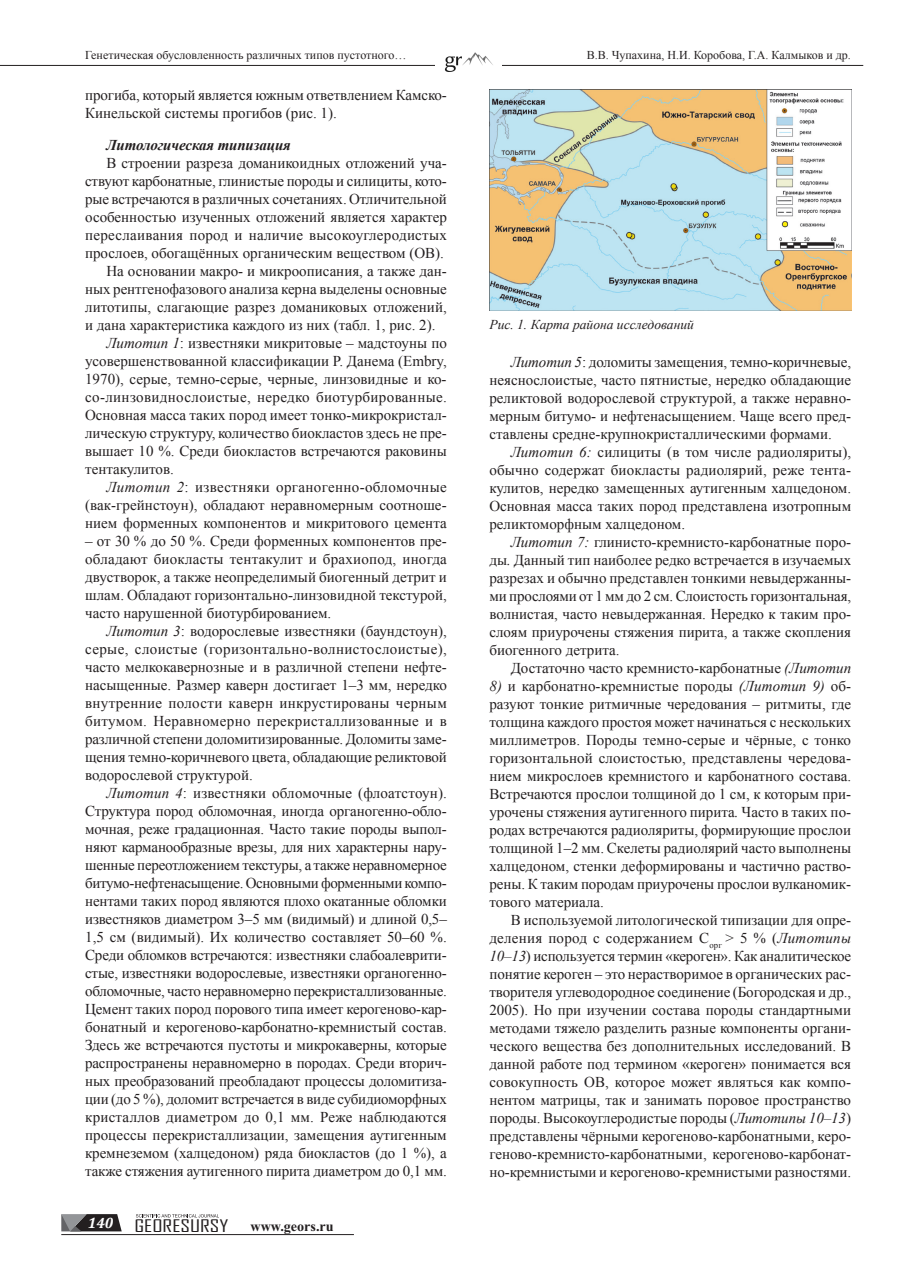
<style>
.page{position:relative;width:915px;height:1276px;background:#fff}
.page>*{position:absolute;margin:0;border:0;box-sizing:border-box;transform-origin:0 0}
.t1{font:16.65px "Agency FB Cyrillic";color:#231f20;scale:1.37 1}
.t2{font:15px/18px "Times New Roman";color:#231f20;text-align:justify}
.t3{font:15px "Times New Roman";letter-spacing:.025em;color:#231f20}
.t4{font:15px "Times New Roman";letter-spacing:.02em;color:#231f20}
.t5{font:italic 700 15px "Times New Roman";letter-spacing:-.01em;color:#231f20}
.t6{font:italic 700 15px "Cambria";color:#fff}
.t7{font:700 14.1px "Times New Roman";color:#231f20}
.t8{font:italic 13.5px "Times New Roman";color:#231f20}
.t9{font:12px "Times New Roman";color:#231f20}
.s1{font-style:italic}
</style>
<div class="page">
<hr style="left:61px;top:1234px;width:293px;height:1px;background:#231f20">
<svg style="left:136px;top:1214px;width:82px;height:3px"></svg>
<svg style="left:61px;top:1214px;width:61px;height:17px"></svg>
<hr style="left:0;top:65px;width:863px;height:1px;background:#231f20">
<img style="left:435px;top:52px;width:66px;height:20px">
<img style="left:489px;top:89px;width:361px;height:222px">
<p class="t9" style="left:85px;top:47px;width:322px">Генетическая обусловленность различных типов пустотного…</p>
<p class="t9" style="left:586px;top:47px;width:265px">В.В. Чупахина, Н.И. Коробова, Г.А. Калмыков и др.</p>
<p class="t2" style="left:85px;top:85px;width:363px">прогиба, который является южным ответвлением Камско-<br>Кинельской системы прогибов (рис. 1).</p>
<p class="t5" style="left:106px;top:135px;width:186px">Литологическая типизация</p>
<p class="t2" style="left:106px;top:154px;width:342px">В строении разреза доманикоидных отложений уча-</p>
<p class="t2" style="left:85px;top:172px;width:363px">ствуют карбонатные, глинистые породы и силициты, кото-</p>
<p class="t2" style="left:85px;top:190px;width:363px">рые встречаются в различных сочетаниях. Отличительной</p>
<p class="t2" style="left:85px;top:208px;width:363px">особенностью изученных отложений является характер</p>
<p class="t4" style="left:85px;top:225px;width:363px">переслаивания пород и наличие высокоуглеродистых</p>
<p class="t2" style="left:85px;top:244px;width:360px">прослоев, обогащённых органическим веществом (ОВ).</p>
<p class="t2" style="left:106px;top:262px;width:342px">На основании макро- и микроописания, а также дан-</p>
<p class="t2" style="left:85px;top:280px;width:363px">ных рентгенофазового анализа керна выделены основные</p>
<p class="t2" style="left:85px;top:298px;width:363px">литотипы, слагающие разрез доманиковых отложений,</p>
<p class="t2" style="left:85px;top:316px;width:351px">и дана характеристика каждого из них (табл. 1, рис. 2).</p>
<p class="t2" style="left:106px;top:334px;width:342px"><span class="s1">Литотип 1</span>: известняки микритовые – мадстоуны по</p>
<p class="t2" style="left:85px;top:352px;width:363px">усовершенствованной классификации Р. Данема (Embry,</p>
<p class="t2" style="left:85px;top:370px;width:363px">1970), серые, темно-серые, черные, линзовидные и ко-</p>
<p class="t3" style="left:85px;top:387px;width:363px">со-линзовиднослоистые, нередко биотурбированные.</p>
<p class="t2" style="left:85px;top:406px;width:363px">Основная масса таких пород имеет тонко-микрокристал-</p>
<p class="t2" style="left:85px;top:424px;width:363px">лическую структуру, количество биокластов здесь не пре-</p>
<p class="t2" style="left:85px;top:442px;width:363px">вышает 10 %. Среди биокластов встречаются раковины</p>
<p class="t2" style="left:85px;top:460px;width:90px">тентакулитов.</p>
<p class="t3" style="left:106px;top:477px;width:342px"><span class="s1">Литотип 2</span>: известняки органогенно-обломочные</p>
<p class="t2" style="left:85px;top:496px;width:363px">(вак-грейнстоун), обладают неравномерным соотноше-</p>
<p class="t2" style="left:85px;top:514px;width:363px">нием форменных компонентов и микритового цемента</p>
<p class="t2" style="left:85px;top:532px;width:363px">– от 30 % до 50 %. Среди форменных компонентов пре&shy;обладают биокласты тентакулит и брахиопод, иногда двустворок, а также неопределимый биогенный детрит и шлам. Обладают горизонтально-линзовидной текстурой, часто нарушенной биотурбированием.</p>
<p class="t2" style="left:85px;top:622px;width:363px;text-indent:21px"><span class="s1">Литотип 3</span>: водорослевые известняки (баундстоун), серые, слоистые (горизонтально-волнистослоистые), часто мелкокавернозные и в различной степени нефте&shy;насыщенные. Размер каверн достигает 1–3 мм, нередко внутренние полости каверн инкрустированы черным битумом. Неравномерно перекристаллизованные и в различной степени доломитизированные. Доломиты заме&shy;щения темно-коричневого цвета, обладающие реликтовой водорослевой структурой.</p>
<p class="t2" style="left:85px;top:784px;width:363px;text-indent:21px"><span class="s1">Литотип 4</span>: известняки обломочные (флоатстоун).<br>Структура пород обломочная, иногда органогенно-обло&shy;мочная, реже градационная. Часто такие породы выпол&shy;няют карманообразные врезы, для них характерны нару&shy;шенные переотложением текстуры, а также неравномерное битумо-нефтенасыщение. Основными форменными компо&shy;нентами таких пород являются плохо окатанные обломки известняков диаметром 3–5 мм (видимый) и длиной 0,5– 1,5 см (видимый). Их количество составляет 50–60 %.<br>Среди обломков встречаются: известняки слабоалеврити&shy;стые, известняки водорослевые, известняки органогенно&shy;обломочные, часто неравномерно перекристаллизованные.<br>Цемент таких пород порового типа имеет керогеново-кар&shy;бонатный и керогеново-карбонатно-кремнистый состав.<br>Здесь же встречаются пустоты и микрокаверны, которые распространены неравномерно в породах. Среди вторич&shy;ных преобразований преобладают процессы доломитиза&shy;ции (до 5 %), доломит встречается в виде субидиоморфных кристаллов диаметром до 0,1 мм. Реже наблюдаются процессы перекристаллизации, замещения аутигенным кремнеземом (халцедоном) ряда биокластов (до 1 %), а также стяжения аутигенного пирита диаметром до 0,1 мм.</p>
<p class="t6" style="left:88px;top:1212px;width:27px">140</p>
<p class="t1" style="left:134px;top:1215px;width:70px">GEORESURSY</p>
<p class="t7" style="left:250px;top:1217px;width:85px">www.geors.ru</p>
<p class="t8" style="left:489px;top:315px;width:206px">Рис. 1. Карта района исследований</p>
<p class="t2" style="left:489px;top:352px;width:363px;text-indent:21px"><span class="s1">Литотип 5</span>: доломиты замещения, темно-коричневые, неяснослоистые, часто пятнистые, нередко обладающие реликтовой водорослевой структурой, а также неравно&shy;мерным битумо- и нефтенасыщением. Чаще всего пред&shy;ставлены средне-крупнокристаллическими формами.</p>
<p class="t2" style="left:489px;top:442px;width:363px;text-indent:21px"><span class="s1">Литотип 6:</span> силициты (в том числе радиоляриты), обычно содержат биокласты радиолярий, реже тента&shy;кулитов, нередко замещенных аутигенным халцедоном.<br>Основная масса таких пород представлена изотропным реликтоморфным халцедоном.</p>
<p class="t2" style="left:489px;top:532px;width:363px;text-indent:21px"><span class="s1">Литотип 7:</span> глинисто-кремнисто-карбонатные поро&shy;ды<span class="s1">.</span> Данный тип наиболее редко встречается в изучаемых разрезах и обычно представлен тонкими невыдержанны&shy;ми прослоями от 1 мм до 2 см. Слоистость горизонтальная, волнистая, часто невыдержанная. Нередко к таким про&shy;слоям приурочены стяжения пирита, а также скопления биогенного детрита.</p>
<p class="t2" style="left:510px;top:658px;width:342px">Достаточно часто кремнисто-карбонатные <span class="s1">(Литотип</span></p>
<p class="t2" style="left:489px;top:676px;width:363px"><span class="s1">8)</span> и карбонатно-кремнистые породы <span class="s1">(Литотип 9)</span> об&shy;разуют тонкие ритмичные чередования – ритмиты, где толщина каждого простоя может начинаться с нескольких миллиметров. Породы темно-серые и чёрные, с тонко горизонтальной слоистостью, представлены чередова&shy;нием микрослоев кремнистого и карбонатного состава.<br>Встречаются прослои толщиной до 1 см, к которым при&shy;урочены стяжения аутигенного пирита<span class="s1">.</span> Часто в таких по&shy;родах встречаются радиоляриты, формирующие прослои толщиной 1–2 мм. Скелеты радиолярий часто выполнены халцедоном, стенки деформированы и частично раство&shy;рены. К таким породам приурочены прослои вулканомик&shy;тового материала.</p>
<p class="t2" style="left:489px;top:910px;width:363px;text-indent:21px">В используемой литологической типизации для опре&shy;деления пород с содержанием С<sub>орг</sub> &gt; 5 % (<span class="s1">Литотипы 10–13</span>) используется термин «кероген». Как аналитическое понятие кероген – это нерастворимое в органических рас&shy;творителя углеводородное соединение (Богородская и др., 2005). Но при изучении состава породы стандартными методами тяжело разделить разные компоненты органи&shy;ческого вещества без дополнительных исследований. В данной работе под термином «кероген» понимается вся совокупность ОВ, которое может являться как компо&shy;нентом матрицы, так и занимать поровое пространство породы. Высокоуглеродистые породы (<span class="s1">Литотипы 10–13</span>) представлены чёрными керогеново-карбонатными, керо&shy;геново-кремнисто-карбонатными, керогеново-карбонат&shy;но-кремнистыми и керогеново-кремнистыми разностями.</p>
</div>
